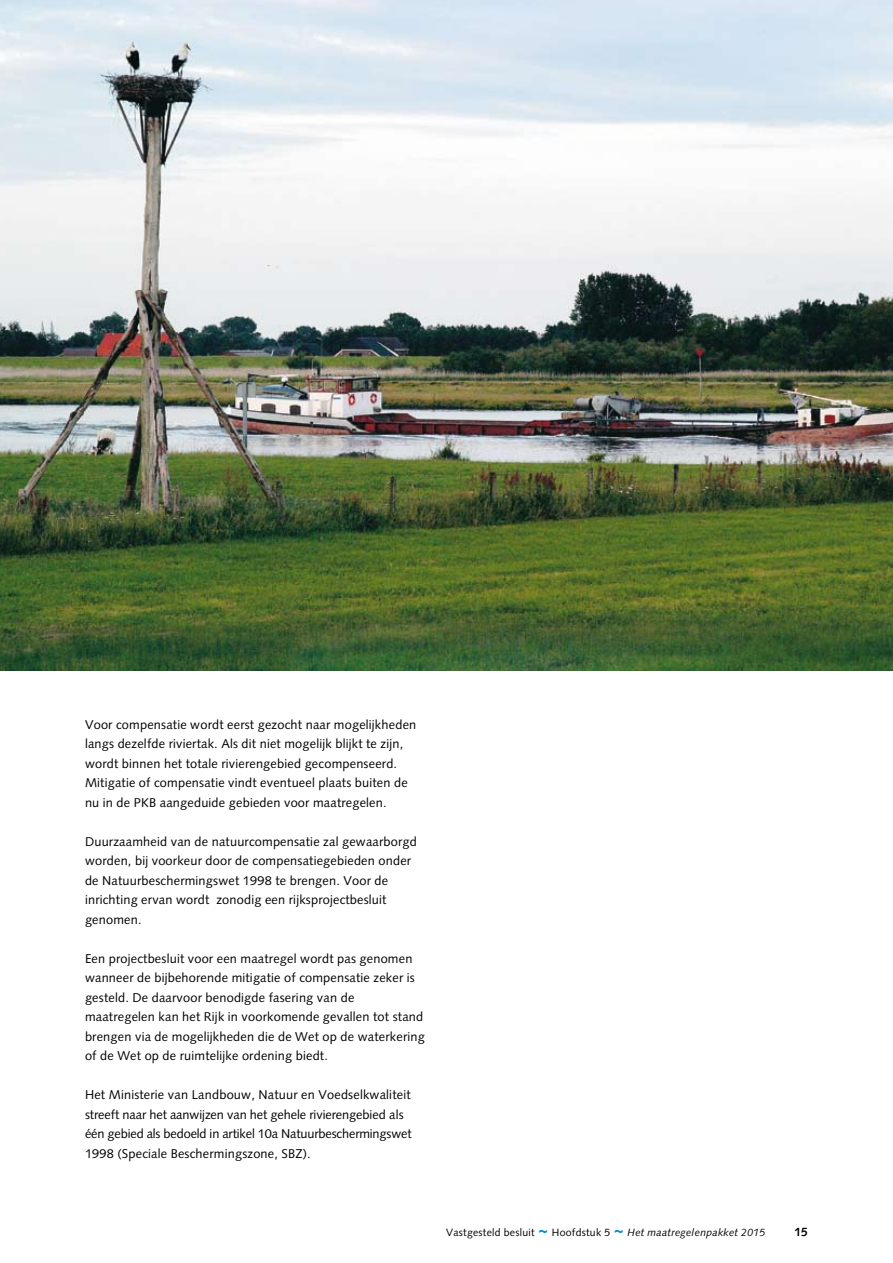
<style>
.page{position:relative;width:893px;height:1263px;background:#fff}
.page>*{position:absolute;margin:0;border:0;box-sizing:border-box;transform-origin:0 0}
.t1{font:12.75px/19.5px "Syntax";letter-spacing:.015em;color:#000}
.t2{font:12.75px/19.5px "Syntax";letter-spacing:-.005em;color:#000}
.t3{font:700 12px "Syntax";color:#000}
.t4{font:10.5px "Syntax";letter-spacing:.025em;color:#000}
.s1{font-weight:900;font-size:18px;color:#0093d2}
.s2{font-style:italic}
</style>
<div class="page">
<img style="left:0;top:0;width:893px;height:670px">
<p class="t1" style="left:85px;top:714px;width:333px">Voor compensatie wordt eerst gezocht naar mogelijkheden langs dezelfde riviertak. Als dit niet mogelijk blijkt te zijn, wordt binnen het totale rivierengebied gecompenseerd.<br>Mitigatie of compensatie vindt eventueel plaats buiten de nu in de PKB aangeduide gebieden voor maatregelen.</p>
<p class="t1" style="left:85px;top:831px;width:333px">Duurzaamheid van de natuurcompensatie zal gewaarborgd worden, bij voorkeur door de compensatiegebieden onder de Natuurbeschermingswet 1998 te brengen. Voor de inrichting ervan wordt zonodig een rijksprojectbesluit genomen.</p>
<p class="t1" style="left:85px;top:948px;width:341px">Een projectbesluit voor een maatregel wordt pas genomen wanneer de bijbehorende mitigatie of compensatie zeker is gesteld. De daarvoor benodigde fasering van de maatregelen kan het Rijk in voorkomende gevallen tot stand brengen via de mogelijkheden die de Wet op de waterkering of de Wet op de ruimtelijke ordening biedt.</p>
<p class="t2" style="left:85px;top:1085px;width:328px">Het Ministerie van Landbouw, Natuur en Voedselkwaliteit streeft naar het aanwijzen van het gehele rivierengebied als één gebied als bedoeld in artikel 10a Natuurbeschermingswet 1998 (Speciale Beschermingszone, SBZ).</p>
<p class="t4" style="left:446px;top:1226px;width:321px">Vastgesteld besluit <span class="s1">~</span> Hoofdstuk 5 <span class="s1">~</span> <span class="s2">Het maatregelenpakket 2015</span></p>
<p class="t3" style="left:795px;top:1225px;width:15px">15</p>
</div>
